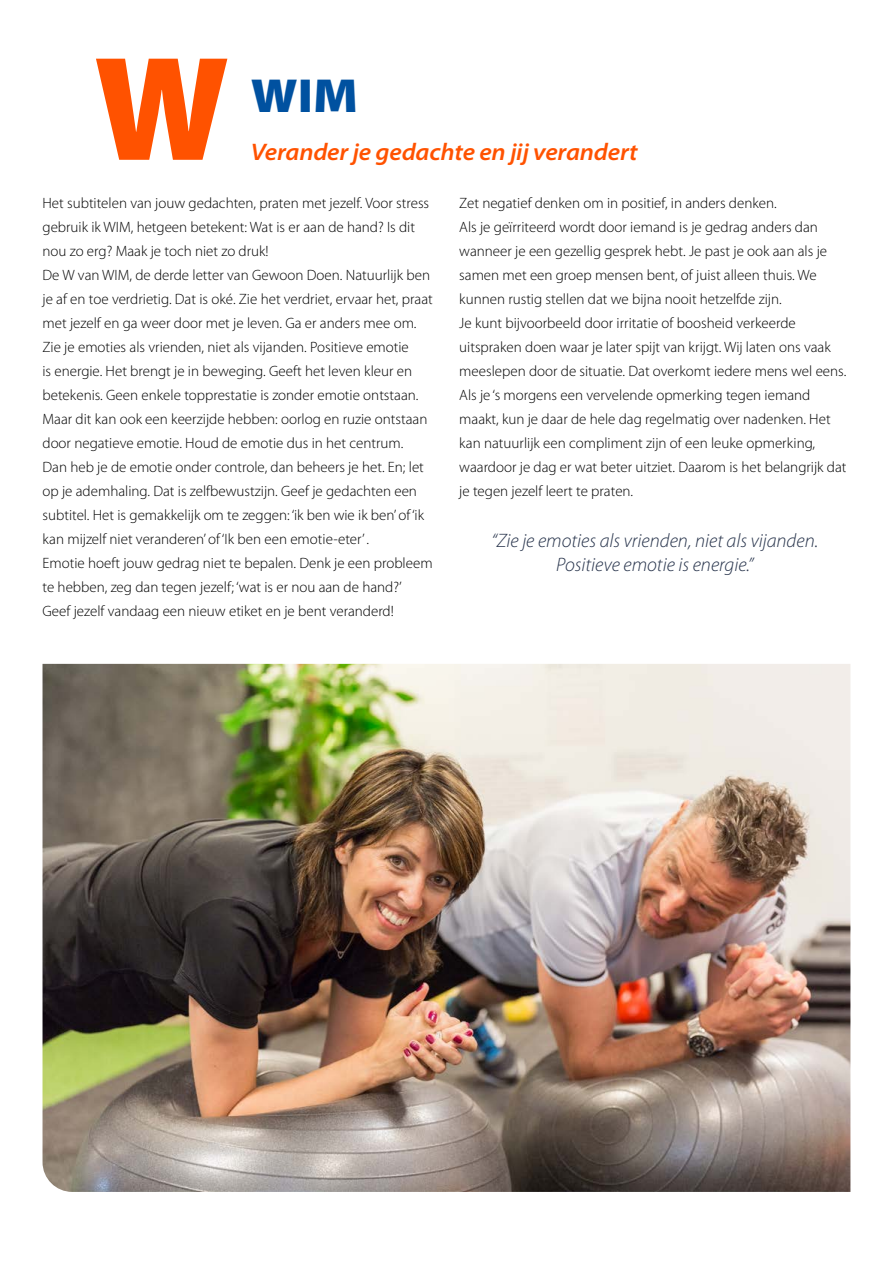
<style>
.page{position:relative;width:893px;height:1263px;background:#fff}
.page>*{position:absolute;margin:0;border:0;box-sizing:border-box;transform-origin:0 0}
.t1{font:900 150px "Myriad Pro";color:#ff5200}
.t2{font:900 semi-expanded 48px "Myriad Pro";color:#0051a0}
.t3{font:italic 600 semi-expanded 24px "Myriad Pro";letter-spacing:-.01em;color:#ff5200}
.t4{font:italic 300 19.5px/24px "Myriad Pro";color:#27334b;text-align:center}
.t5{font:300 15px/24px "Myriad Pro";color:#000}
</style>
<div class="page">
<img style="left:43px;top:664px;width:807px;height:528px">
<h1 class="t1" style="left:94px;top:9px;width:137px">W</h1>
<h2 class="t2" style="left:251px;top:63px;width:109px">WIM</h2>
<h3 class="t3" style="left:251px;top:136px;width:388px">Verander je gedachte en jij verandert</h3>
<p class="t5" style="left:43px;top:191px;width:392px">Het subtitelen van jouw gedachten, praten met jezelf. Voor stress gebruik ik WIM, hetgeen betekent: Wat is er aan de hand? Is dit nou zo erg? Maak je toch niet zo druk!<br>De W van WIM, de derde letter van Gewoon Doen. Natuurlijk ben je af en toe verdrietig. Dat is oké. Zie het verdriet, ervaar het, praat met jezelf en ga weer door met je leven. Ga er anders mee om.<br>Zie je emoties als vrienden, niet als vijanden. Positieve emotie<br>is energie. Het brengt je in beweging. Geeft het leven kleur en betekenis. Geen enkele topprestatie is zonder emotie ontstaan.<br>Maar dit kan ook een keerzijde hebben: oorlog en ruzie ontstaan door negatieve emotie. Houd de emotie dus in het centrum.<br>Dan heb je de emotie onder controle, dan beheers je het. En; let op je ademhaling. Dat is zelfbewustzijn. Geef je gedachten een subtitel. Het is gemakkelijk om te zeggen: ‘ik ben wie ik ben’ of ‘ik kan mijzelf niet veranderen’ of ‘Ik ben een emotie-eter’ .<br>Emotie hoeft jouw gedrag niet te bepalen. Denk je een probleem te hebben, zeg dan tegen jezelf; ‘wat is er nou aan de hand?’ Geef jezelf vandaag een nieuw etiket en je bent veranderd!</p>
<p class="t5" style="left:459px;top:191px;width:389px">Zet negatief denken om in positief, in anders denken.<br>Als je geïrriteerd wordt door iemand is je gedrag anders dan wanneer je een gezellig gesprek hebt. Je past je ook aan als je samen met een groep mensen bent, of juist alleen thuis. We kunnen rustig stellen dat we bijna nooit hetzelfde zijn.<br>Je kunt bijvoorbeeld door irritatie of boosheid verkeerde uitspraken doen waar je later spijt van krijgt. Wij laten ons vaak meeslepen door de situatie. Dat overkomt iedere mens wel eens.<br>Als je ‘s morgens een vervelende opmerking tegen iemand maakt, kun je daar de hele dag regelmatig over nadenken. Het kan natuurlijk een compliment zijn of een leuke opmerking, waardoor je dag er wat beter uitziet. Daarom is het belangrijk dat je tegen jezelf leert te praten.</p>
<h3 class="t4" style="left:491px;top:528px;width:328px">“Zie je emoties als vrienden, niet als vijanden.<br>Positieve emotie is energie.”</h3>
</div>
